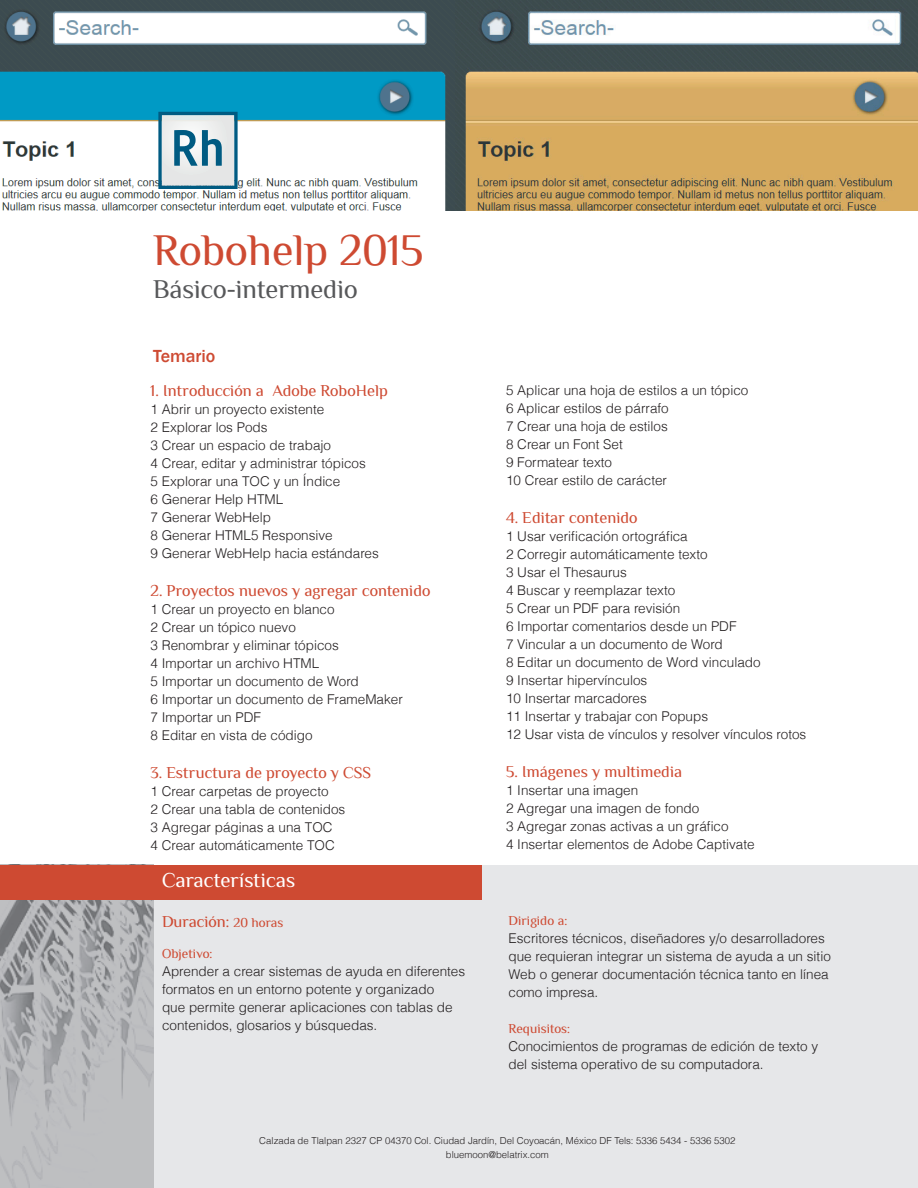
<style>
.page{position:relative;width:918px;height:1188px;background:#fff}
.page>*{position:absolute;margin:0;border:0;box-sizing:border-box;transform-origin:0 0}
.TituloMain{font:45px "Philosopher";color:#ce4a32}
.nivel{font:27px "Philosopher";color:#57585a}
.t1{font:21px "Philosopher";color:#fff}
.t2{font:500 18px "Franklin Gothic";color:#ce4a32}
.Subtitulos_temario_c{font:16.5px "Philosopher";color:#ce4a32}
.Cuerpo_de_texto{font:300 13.5px/18px "Helvetica";color:#231f20}
.Subtitulos_temario_c-2{font:13.5px "Philosopher";color:#ce4a32}
.t3{font:300 9.6px/13.6px "Helvetica";color:#231f20;text-align:center}
.s1{font-size:13.5px}
</style>
<div class="page">
<div style="left:0;top:865px;width:918px;height:323px;background:#e6e7e9"></div>
<img style="left:0;top:899px;width:153px;height:289px">
<div style="left:0;top:865px;width:482px;height:34px;background:#ce4a32"></div>
<img style="left:0;top:0;width:918px;height:211px">
<svg style="left:158px;top:112px;width:80px;height:77px;background:#a2bfcb"></svg>
<p class="TituloMain" style="left:153px;top:226px;width:272px">Robohelp 2015</p>
<p class="nivel" style="left:153px;top:275px;width:206px">Básico-intermedio</p>
<h3 class="t2" style="left:153px;top:344px;width:64px">Temario</h3>
<p class="Subtitulos_temario_c" style="left:151px;top:382px;width:239px">1. Introducción a Adobe RoboHelp</p>
<p class="Cuerpo_de_texto" style="left:151px;top:400px;width:175px">1 Abrir un proyecto existente</p>
<p class="Cuerpo_de_texto" style="left:151px;top:418px;width:119px">2 Explorar los Pods</p>
<p class="Cuerpo_de_texto" style="left:151px;top:436px;width:182px">3 Crear un espacio de trabajo</p>
<p class="Cuerpo_de_texto" style="left:151px;top:454px;width:217px">4 Crear, editar y administrar tópicos</p>
<p class="Cuerpo_de_texto" style="left:151px;top:472px;width:191px">5 Explorar una TOC y un Índice</p>
<p class="Cuerpo_de_texto" style="left:151px;top:490px;width:134px">6 Generar Help HTML</p>
<p class="Cuerpo_de_texto" style="left:151px;top:508px;width:122px">7 Generar WebHelp</p>
<p class="Cuerpo_de_texto" style="left:151px;top:526px;width:184px">8 Generar HTML5 Responsive</p>
<p class="Cuerpo_de_texto" style="left:151px;top:544px;width:230px">9 Generar WebHelp hacia estándares</p>
<p class="Subtitulos_temario_c" style="left:151px;top:582px;width:281px">2. Proyectos nuevos y agregar contenido</p>
<p class="Cuerpo_de_texto" style="left:151px;top:600px;width:186px">1 Crear un proyecto en blanco</p>
<p class="Cuerpo_de_texto" style="left:151px;top:618px;width:147px">2 Crear un tópico nuevo</p>
<p class="Cuerpo_de_texto" style="left:151px;top:636px;width:190px">3 Renombrar y eliminar tópicos</p>
<p class="Cuerpo_de_texto" style="left:151px;top:654px;width:170px">4 Importar un archivo HTML</p>
<p class="Cuerpo_de_texto" style="left:151px;top:672px;width:210px">5 Importar un documento de Word</p>
<p class="Cuerpo_de_texto" style="left:151px;top:690px;width:254px">6 Importar un documento de FrameMaker</p>
<p class="Cuerpo_de_texto" style="left:151px;top:708px;width:112px">7 Importar un PDF</p>
<p class="Cuerpo_de_texto" style="left:151px;top:726px;width:164px">8 Editar en vista de código</p>
<p class="Subtitulos_temario_c" style="left:151px;top:764px;width:222px">3. Estructura de proyecto y CSS</p>
<p class="Cuerpo_de_texto" style="left:151px;top:782px;width:180px">1 Crear carpetas de proyecto</p>
<p class="Cuerpo_de_texto" style="left:151px;top:800px;width:196px">2 Crear una tabla de contenidos</p>
<p class="Cuerpo_de_texto" style="left:151px;top:818px;width:184px">3 Agregar páginas a una TOC</p>
<p class="Cuerpo_de_texto" style="left:151px;top:836px;width:186px">4 Crear automáticamente TOC</p>
<h3 class="t1" style="left:162px;top:869px;width:135px">Características</h3>
<p class="Subtitulos_temario_c" style="left:162px;top:913px;width:123px">Duración: <span class="s1">20 horas</span></p>
<p class="Subtitulos_temario_c-2" style="left:162px;top:946px;width:52px">Objetivo:</p>
<p class="Cuerpo_de_texto" style="left:162px;top:961px;width:305px">Aprender a crear sistemas de ayuda en diferentes formatos en un entorno potente y organizado<br>que permite generar aplicaciones con tablas de contenidos, glosarios y búsquedas.</p>
<p class="Cuerpo_de_texto" style="left:506px;top:381px;width:244px">5 Aplicar una hoja de estilos a un tópico</p>
<p class="Cuerpo_de_texto" style="left:506px;top:399px;width:164px">6 Aplicar estilos de párrafo</p>
<p class="Cuerpo_de_texto" style="left:506px;top:417px;width:163px">7 Crear una hoja de estilos</p>
<p class="Cuerpo_de_texto" style="left:506px;top:435px;width:118px">8 Crear un Font Set</p>
<p class="Cuerpo_de_texto" style="left:506px;top:453px;width:108px">9 Formatear texto</p>
<p class="Cuerpo_de_texto" style="left:506px;top:471px;width:163px">10 Crear estilo de carácter</p>
<p class="Subtitulos_temario_c" style="left:506px;top:509px;width:133px">4. Editar contenido</p>
<p class="Cuerpo_de_texto" style="left:506px;top:527px;width:183px">1 Usar verificación ortográfica</p>
<p class="Cuerpo_de_texto" style="left:506px;top:545px;width:203px">2 Corregir automáticamente texto</p>
<p class="Cuerpo_de_texto" style="left:506px;top:563px;width:122px">3 Usar el Thesaurus</p>
<p class="Cuerpo_de_texto" style="left:506px;top:581px;width:171px">4 Buscar y reemplazar texto</p>
<p class="Cuerpo_de_texto" style="left:506px;top:599px;width:176px">5 Crear un PDF para revisión</p>
<p class="Cuerpo_de_texto" style="left:506px;top:617px;width:232px">6 Importar comentarios desde un PDF</p>
<p class="Cuerpo_de_texto" style="left:506px;top:635px;width:218px">7 Vincular a un documento de Word</p>
<p class="Cuerpo_de_texto" style="left:506px;top:653px;width:256px">8 Editar un documento de Word vinculado</p>
<p class="Cuerpo_de_texto" style="left:506px;top:671px;width:143px">9 Insertar hipervínculos</p>
<p class="Cuerpo_de_texto" style="left:506px;top:689px;width:142px">10 Insertar marcadores</p>
<p class="Cuerpo_de_texto" style="left:506px;top:707px;width:204px">11 Insertar y trabajar con Popups</p>
<p class="Cuerpo_de_texto" style="left:506px;top:725px;width:302px">12 Usar vista de vínculos y resolver vínculos rotos</p>
<p class="Subtitulos_temario_c" style="left:506px;top:762px;width:178px">5. Imágenes y multimedia</p>
<p class="Cuerpo_de_texto" style="left:506px;top:780px;width:134px">1 Insertar una imagen</p>
<p class="Cuerpo_de_texto" style="left:506px;top:798px;width:195px">2 Agregar una imagen de fondo</p>
<p class="Cuerpo_de_texto" style="left:506px;top:816px;width:224px">3 Agregar zonas activas a un gráfico</p>
<p class="Cuerpo_de_texto" style="left:506px;top:834px;width:250px">4 Insertar elementos de Adobe Captivate</p>
<p class="Subtitulos_temario_c-2" style="left:509px;top:913px;width:60px">Dirigido a:</p>
<p class="Cuerpo_de_texto" style="left:509px;top:929px;width:324px">Escritores técnicos, diseñadores y/o desarrolladores que requieran integrar un sistema de ayuda a un sitio Web o generar documentación técnica tanto en línea como impresa.</p>
<p class="Subtitulos_temario_c-2" style="left:509px;top:1021px;width:63px">Requisitos:</p>
<p class="Cuerpo_de_texto" style="left:509px;top:1037px;width:311px">Conocimientos de programas de edición de texto y del sistema operativo de su computadora.</p>
<p class="t3" style="left:259px;top:1134px;width:478px">Calzada de Tlalpan 2327 CP 04370 Col. Ciudad Jardín, Del Coyoacán, México DF Tels: 5336 5434 - 5336 5302 bluemoon@belatrix.com</p>
</div>
